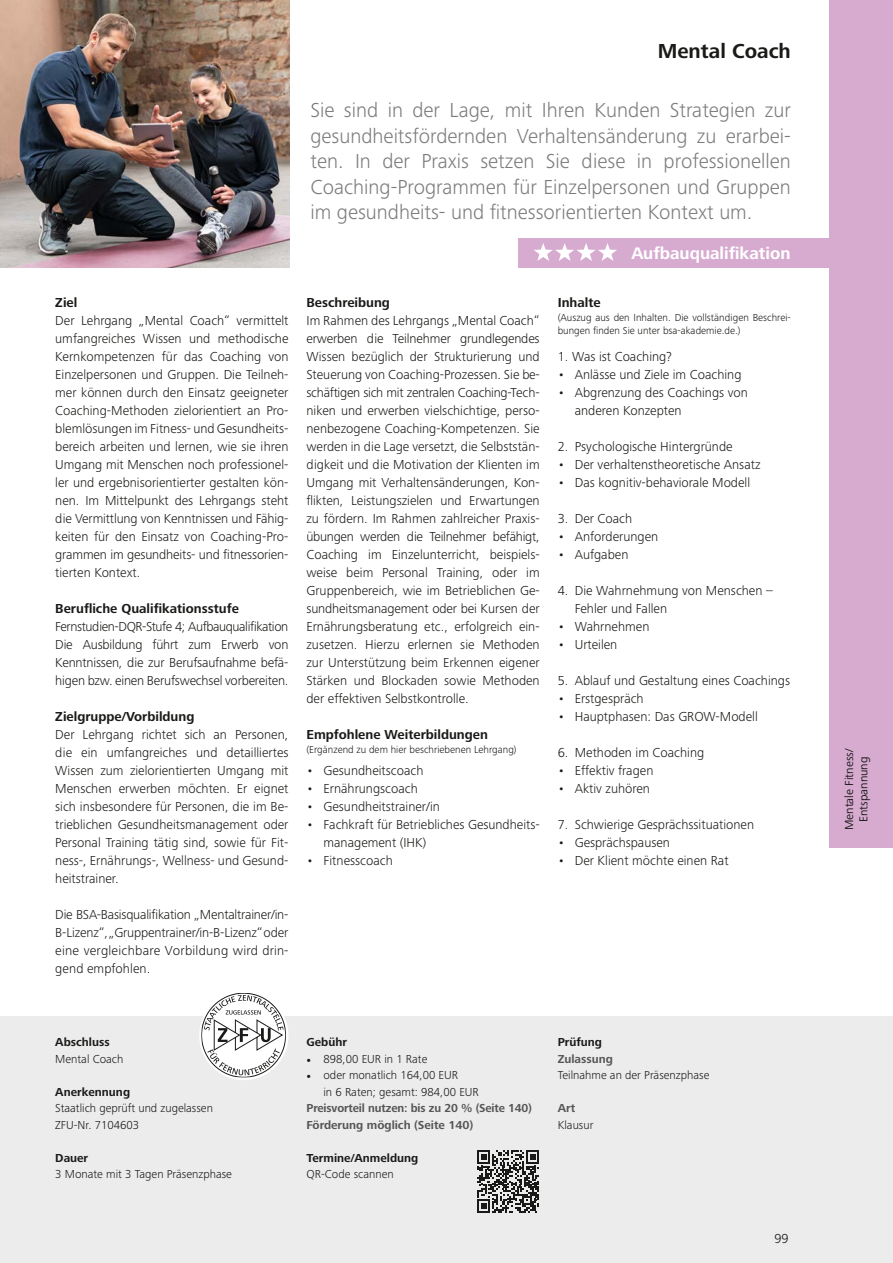
<style>
.page{position:relative;width:893px;height:1263px;background:#fff}
.page>*{position:absolute;margin:0;border:0;box-sizing:border-box;transform-origin:0 0}
.t1{font:300 21px/25.5px "Frutiger Next Pro";color:#7b7b7a;text-align:justify}
.t2{font:700 21px "Frutiger Next Pro";color:#1a1a18}
.t3{font:700 17.4px "Frutiger Next Pro";color:#fff}
.t4{font:300 13.5px/18px "Frutiger Next Pro";color:#1a1a18;text-align:justify}
.t5{font:700 13.5px "Frutiger Next Pro";color:#1a1a18}
.t6{font:300 12px/16.5px "Frutiger Next Pro";color:#1a1a18}
.t7{font:700 12px/16.5px "Frutiger Next Pro";letter-spacing:-.005em;color:#565656}
.t8{font:700 12px "Frutiger Next Pro";color:#1a1a18}
.t9{font:12px/14.4px "Frutiger Next Pro";color:#1a1a18;text-align:center}
.t10{font:300 10.5px/13.5px "Frutiger Next Pro";color:#1a1a18}
.s1{font-family:"Minion Pro";font-weight:400}
</style>
<div class="page">
<img style="left:1px;top:0;width:288px;height:268px">
<img style="left:0;top:0;width:1px;height:268px">
<div style="left:0;top:1016px;width:893px;height:247px;background:#ececed"></div>
<div style="left:199px;top:991px;width:89px;height:89px;background:#fff;border-radius:50%"></div>
<svg style="left:201px;top:993px;width:85px;height:84px"></svg>
<svg style="left:477px;top:1150px;width:62px;height:63px"></svg>
<div style="left:519px;top:238px;width:374px;height:30px;background:#d7abd0"></div>
<svg style="left:534px;top:243px;width:83px;height:18px"></svg>
<div style="left:829px;top:0;width:64px;height:848px;background:#d7abd0"></div>
<p class="t5" style="left:55px;top:295px;width:24px">Ziel</p>
<p class="t4" style="left:55px;top:312px;width:235px">Der Lehrgang „Mental Coach“ vermittelt umfangreiches Wissen und methodische Kernkompetenzen für das Coaching von Einzelpersonen und Gruppen. Die Teilneh&shy;mer können durch den Einsatz geeigneter Coaching-Methoden zielorientiert an Pro&shy;blemlösungen im Fitness- und Gesundheits&shy;bereich arbeiten und lernen, wie sie ihren Umgang mit Menschen noch professionel&shy;ler und ergebnisorientierter gestalten kön&shy;nen. Im Mittelpunkt des Lehrgangs steht die Vermittlung von Kenntnissen und Fähig&shy;keiten für den Einsatz von Coaching-Pro&shy;grammen im gesundheits- und fitnessorien&shy;tierten Kontext.</p>
<p class="t5" style="left:55px;top:601px;width:185px">Berufliche Qualifikationsstufe</p>
<p class="t4" style="left:55px;top:618px;width:235px">Fernstudien-DQR-Stufe 4; Aufbauqualifikation Die Ausbildung führt zum Erwerb von Kenntnissen, die zur Berufsaufnahme befä&shy;higen bzw. einen Berufswechsel vorbereiten.</p>
<p class="t5" style="left:55px;top:709px;width:141px">Zielgruppe/Vorbildung</p>
<p class="t4" style="left:55px;top:726px;width:235px">Der Lehrgang richtet sich an Personen, die ein umfangreiches und detailliertes Wissen zum zielorientierten Umgang mit Menschen erwerben möchten. Er eignet sich insbesondere für Personen, die im Be&shy;trieblichen Gesundheitsmanagement oder Personal Training tätig sind, sowie für Fit&shy;ness-, Ernährungs-, Wellness- und Gesund&shy;heitstrainer.</p>
<p class="t4" style="left:55px;top:906px;width:235px">Die BSA-Basisqualifikation „Mentaltrainer/in-B-Lizenz“, „Gruppentrainer/in-B-Lizenz“ oder eine vergleichbare Vorbildung wird drin&shy;gend empfohlen.</p>
<h1 class="t2" style="left:658px;top:39px;width:135px">Mental Coach</h1>
<p class="t1" style="left:310px;top:97px;width:482px">Sie sind in der Lage, mit Ihren Kunden Strategien zur gesundheitsfördernden Verhaltensänderung zu erarbei&shy;ten. In der Praxis setzen Sie diese in professionellen Coaching-Programmen für Einzelpersonen und Gruppen im gesundheits- und fitnessorientierten Kontext um.</p>
<p class="t5" style="left:306px;top:295px;width:85px">Beschreibung</p>
<p class="t4" style="left:306px;top:312px;width:235px">Im Rahmen des Lehrgangs „Mental Coach“ erwerben die Teilnehmer grundlegendes Wissen bezüglich der Strukturierung und Steuerung von Coaching-Prozessen. Sie be&shy;schäftigen sich mit zentralen Coaching-Tech&shy;niken und erwerben vielschichtige, perso&shy;nenbezogene Coaching-Kompetenzen. Sie werden in die Lage versetzt, die Selbststän&shy;digkeit und die Motivation der Klienten im Umgang mit Verhaltensänderungen, Kon&shy;flikten, Leistungszielen und Erwartungen zu fördern. Im Rahmen zahlreicher Praxis&shy;übungen werden die Teilnehmer befähigt, Coaching im Einzelunterricht, beispiels&shy;weise beim Personal Training, oder im Gruppenbereich, wie im Betrieblichen Ge&shy;sundheitsmanagement oder bei Kursen der Ernährungsberatung etc., erfolgreich ein&shy;zusetzen. Hierzu erlernen sie Methoden zur Unterstützung beim Erkennen eigener Stärken und Blockaden sowie Methoden der effektiven Selbstkontrolle.</p>
<p class="t5" style="left:306px;top:727px;width:183px">Empfohlene Weiterbildungen</p>
<p class="t10" style="left:306px;top:743px;width:212px">(Ergänzend zu dem hier beschriebenen Lehrgang)</p>
<p class="t4" style="left:306px;top:762px;width:118px">• Gesundheitscoach</p>
<p class="t4" style="left:306px;top:780px;width:113px">• Ernährungscoach</p>
<p class="t4" style="left:306px;top:798px;width:135px">• Gesundheitstrainer/in</p>
<p class="t4" style="left:323px;top:816px;width:218px;text-indent:-17px">• Fachkraft für Betriebliches Gesundheits&shy;management (IHK)</p>
<p class="t4" style="left:306px;top:852px;width:88px">• Fitnesscoach</p>
<p class="t3" style="left:631px;top:243px;width:161px">Aufbauqualifikation</p>
<p class="t5" style="left:558px;top:295px;width:45px">Inhalte</p>
<p class="t10" style="left:558px;top:311px;width:235px">(Auszug aus den Inhalten. Die vollständigen Beschrei&shy;bungen finden Sie unter bsa-akademie.de.)</p>
<p class="t4" style="left:558px;top:347px;width:115px">1. Was ist Coaching?</p>
<p class="t4" style="left:558px;top:365px;width:185px">• Anlässe und Ziele im Coaching</p>
<p class="t4" style="left:575px;top:383px;width:175px;text-indent:-17px">• Abgrenzung des Coachings von anderen Konzepten</p>
<p class="t4" style="left:558px;top:437px;width:176px">2. Psychologische Hintergründe</p>
<p class="t4" style="left:558px;top:455px;width:204px">• Der verhaltenstheoretische Ansatz</p>
<p class="t4" style="left:558px;top:473px;width:194px">• Das kognitiv-behaviorale Modell</p>
<p class="t4" style="left:558px;top:509px;width:76px">3. Der Coach</p>
<p class="t4" style="left:558px;top:527px;width:102px">• Anforderungen</p>
<p class="t4" style="left:558px;top:545px;width:72px">• Aufgaben</p>
<p class="t4" style="left:575px;top:581px;width:200px;text-indent:-17px">4. Die Wahrnehmung von Menschen –<br>Fehler und Fallen</p>
<p class="t4" style="left:558px;top:617px;width:93px">• Wahrnehmen</p>
<p class="t4" style="left:558px;top:635px;width:61px">• Urteilen</p>
<p class="t4" style="left:558px;top:671px;width:234px">5. Ablauf und Gestaltung eines Coachings</p>
<p class="t4" style="left:558px;top:689px;width:88px">• Erstgespräch</p>
<p class="t4" style="left:558px;top:707px;width:202px">• Hauptphasen: Das GROW-Modell</p>
<p class="t4" style="left:558px;top:743px;width:148px">6. Methoden im Coaching</p>
<p class="t4" style="left:558px;top:761px;width:97px">• Effektiv fragen</p>
<p class="t4" style="left:558px;top:779px;width:94px">• Aktiv zuhören</p>
<p class="t4" style="left:558px;top:815px;width:198px">7. Schwierige Gesprächssituationen</p>
<p class="t4" style="left:558px;top:833px;width:114px">• Gesprächspausen</p>
<p class="t4" style="left:558px;top:851px;width:172px">• Der Klient möchte einen Rat</p>
<p class="t8" style="left:55px;top:1035px;width:56px">Abschluss</p>
<p class="t6" style="left:55px;top:1050px;width:70px">Mental Coach</p>
<p class="t8" style="left:55px;top:1085px;width:76px">Anerkennung</p>
<p class="t6" style="left:55px;top:1100px;width:159px">Staatlich geprüft und zugelassen<br>ZFU-Nr. 7104603</p>
<p class="t8" style="left:55px;top:1151px;width:35px">Dauer</p>
<p class="t6" style="left:55px;top:1166px;width:178px">3 Monate mit 3 Tagen Präsenzphase</p>
<p class="t8" style="left:306px;top:1035px;width:42px">Gebühr</p>
<p class="t6" style="left:306px;top:1050px;width:122px"><span class="s1">•</span> 898,00 EUR in 1 Rate</p>
<p class="t6" style="left:323px;top:1067px;width:157px;text-indent:-17px"><span class="s1">•</span> oder monatlich 164,00 EUR<br>in 6 Raten; gesamt: 984,00 EUR</p>
<p class="t7" style="left:306px;top:1100px;width:227px">Preisvorteil nutzen: bis zu 20 % (Seite 140)<br>Förderung möglich (Seite 140)</p>
<p class="t8" style="left:306px;top:1151px;width:113px">Termine/Anmeldung</p>
<p class="t6" style="left:306px;top:1166px;width:89px">QR-Code scannen</p>
<p class="t8" style="left:558px;top:1035px;width:46px">Prüfung</p>
<p class="t7" style="left:558px;top:1050px;width:57px">Zulassung</p>
<p class="t6" style="left:558px;top:1067px;width:153px">Teilnahme an der Präsenzphase</p>
<p class="t7" style="left:558px;top:1100px;width:19px">Art</p>
<p class="t6" style="left:558px;top:1116px;width:37px">Klausur</p>
<p class="t4" style="left:774px;top:1229px;width:16px">99</p>
<p class="t9" style="left:842px;top:830px;width:84px;rotate:-90deg">Mentale Fitness/<br>Entspannung</p>
</div>
